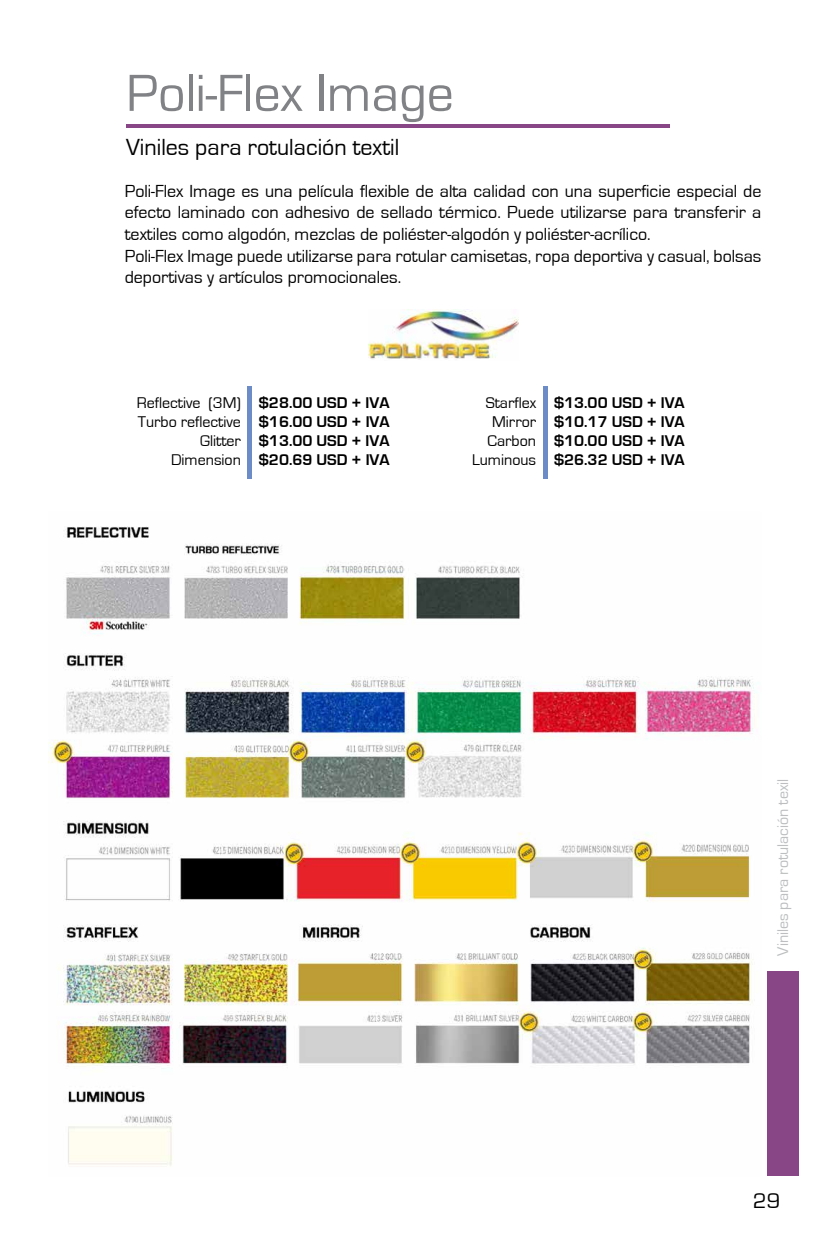
<style>
.page{position:relative;width:828px;height:1259px;background:#fff}
.page>*{position:absolute;margin:0;border:0;box-sizing:border-box;transform-origin:0 0}
.t1{font:54px "Eurostile";color:#808285}
.t2{font:24px "Eurostile";color:#000}
.t3{font:22px "Eurostile";color:#000}
.t4{font:18px/21.6px "Eurostile";color:#000}
.t5{font:700 16px/19.2px "Eurostile";color:#000;text-align:justify}
.t6{font:16px/19.2px "Eurostile";color:#000;text-align:right}
.t7{font:16px "Eurostile";color:#bcbec0}
</style>
<div class="page">
<hr style="left:248px;top:386px;width:4px;height:93px;background:#6c8cc7">
<hr style="left:543px;top:386px;width:4px;height:93px;background:#6c8cc7">
<div style="left:767px;top:971px;width:31px;height:205px;background:#894687"></div>
<hr style="left:126px;top:124px;width:544px;height:4px;background:#894687">
<img style="left:368px;top:309px;width:150px;height:51px">
<img style="left:48px;top:526px;width:712px;height:640px">
<h1 class="t1" style="left:126px;top:64px;width:329px">Poli-Flex Image</h1>
<h2 class="t2" style="left:126px;top:134px;width:274px">Viniles para rotulación textil</h2>
<p class="t4" style="left:125px;top:180px;width:638px">Poli-Flex Image es una película flexible de alta calidad con una superficie especial de efecto laminado con adhesivo de sellado térmico. Puede utilizarse para transferir a textiles como algodón, mezclas de poliéster-algodón y poliéster-acrílico.<br>Poli-Flex Image puede utilizarse para rotular camisetas, ropa deportiva y casual, bolsas deportivas y artículos promocionales.</p>
<p class="t5" style="left:259px;top:393px;width:132px">$28.00 USD + IVA $16.00 USD + IVA $13.00 USD + IVA $20.69 USD + IVA</p>
<p class="t5" style="left:554px;top:393px;width:132px">$13.00 USD + IVA $10.17 USD + IVA $10.00 USD + IVA $26.32 USD + IVA</p>
<p class="t6" style="left:137px;top:393px;width:106px">Reflective (3M)<br>Turbo reflective<br>Glitter<br>Dimension</p>
<p class="t6" style="left:472px;top:393px;width:66px">Starflex<br>Mirror<br>Carbon<br>Luminous</p>
<p class="t7" style="left:774px;top:955px;width:178px;rotate:-90deg">Viniles para rotulación texil</p>
<p class="t3" style="left:753px;top:1188px;width:28px">29</p>
</div>
